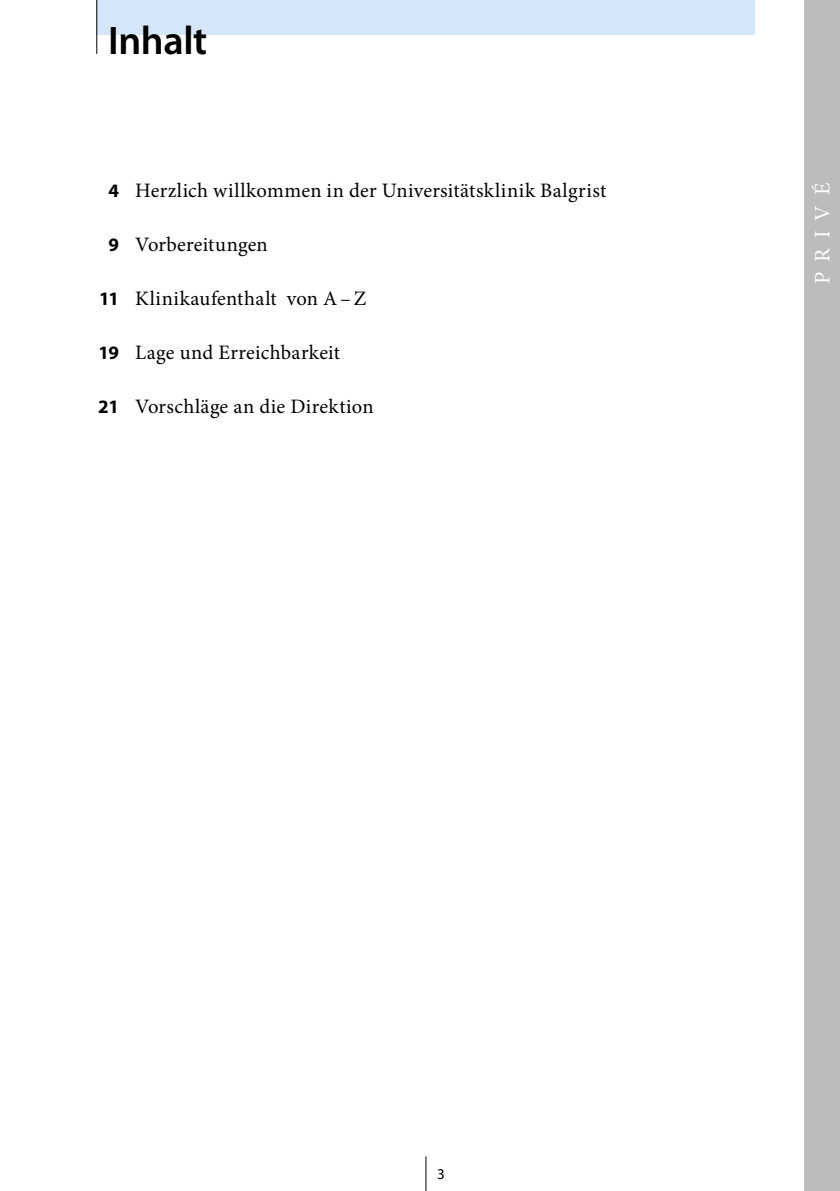
<style>
.page{position:relative;width:840px;height:1191px;background:#fff}
.page>*{position:absolute;margin:0;border:0;box-sizing:border-box;transform-origin:0 0}
.t1{font:600 40px "Myriad Pro";letter-spacing:-.01em;color:#000}
.t2{font:22px "Minion Pro";color:#fff}
.t3{font:20.4px "Minion Pro";letter-spacing:.015em;color:#000}
.t4{font:15px "Myriad Pro";color:#000}
.s1{font-family:"Myriad Pro";font-weight:700;font-size:19px}
</style>
<div class="page">
<hr style="left:425px;top:1156px;width:1px;height:35px;background:#000">
<div style="left:803px;top:0;width:36px;height:1191px;background:#bdbbbb"></div>
<div style="left:96px;top:0;width:658px;height:34px;background:#d4e6f7"></div>
<hr style="left:96px;top:0;width:1px;height:54px;background:#000">
<h1 class="t1" style="left:108px;top:15px;width:101px">Inhalt</h1>
<p class="t3" style="left:108px;top:176px;width:499px"><span class="s1">4</span> Herzlich willkommen in der Universitätsklinik Balgrist</p>
<p class="t2" style="left:807px;top:195px;width:14px;rotate:-90deg">É</p>
<p class="t3" style="left:108px;top:230px;width:161px"><span class="s1">9</span> Vorbereitungen</p>
<p class="t3" style="left:99px;top:284px;width:268px"><span class="s1">11</span> Klinikaufenthalt von A–Z</p>
<p class="t3" style="left:98px;top:338px;width:243px"><span class="s1">19</span> Lage und Erreichbarkeit</p>
<p class="t3" style="left:98px;top:392px;width:276px"><span class="s1">21</span> Vorschläge an die Direktion</p>
<p class="t2" style="left:807px;top:284px;width:80px;rotate:-90deg">PRIV</p>
<p class="t4" style="left:437px;top:1164px;width:9px">3</p>
</div>
